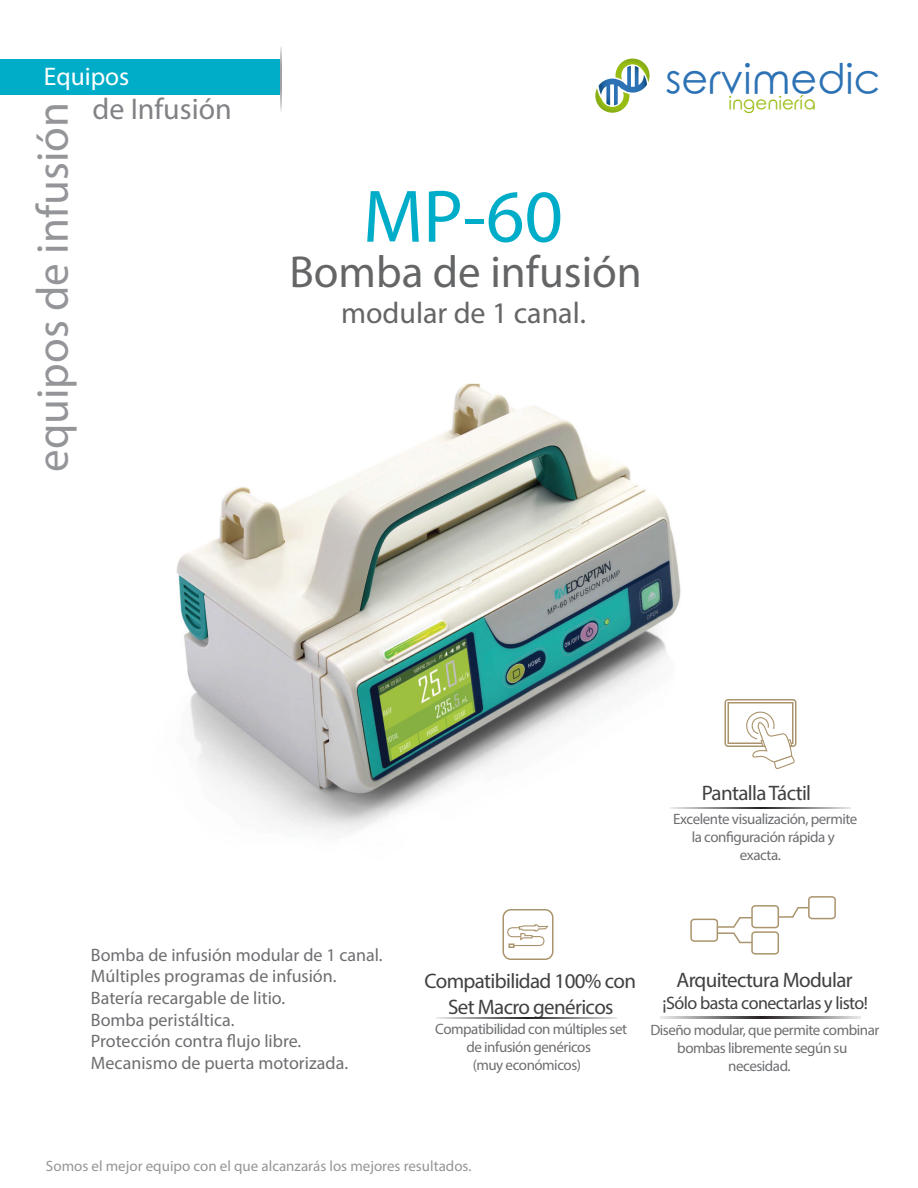
<style>
.page{position:relative;width:918px;height:1188px;background:#fff}
.page>*{position:absolute;margin:0;border:0;box-sizing:border-box;transform-origin:0 0}
.t1{font:300 75px "Myriad Pro";color:#00adc8}
.t2{font:300 45px "Myriad Pro";color:#939598}
.t3{font:300 45px "Myriad Pro";color:#646567}
.t4{font:40.95px "Rounded Elegance";color:#2c72b4}
.t5{font:300 30px "Myriad Pro";color:#646567}
.t6{font:300 30px "Myriad Pro";color:#808285}
.t7{font:300 25.5px "Myriad Pro";color:#fff}
.t8{font:300 21px/25.2px "Myriad Pro";letter-spacing:-.03em;color:#414042;text-align:center}
.t9{font:18.15px "Rounded Elegance";color:#97bd12}
.t10{font:300 18px/21.6px "Myriad Pro";color:#6d6e71}
.t11{font:300 18px "Myriad Pro";letter-spacing:-.03em;color:#414042}
.t12{font:300 15px/18px "Myriad Pro";letter-spacing:-.03em;color:#6d6e71;text-align:center}
.t13{font:300 15px "Myriad Pro";color:#939598}
</style>
<div class="page">
<img style="left:176px;top:383px;width:505px;height:450px">
<div style="left:0;top:59px;width:280px;height:36px;background:#00adc8"></div>
<svg style="left:280px;top:47px;width:1px;height:64px"></svg>
<div style="left:724px;top:699px;width:72px;height:48px;border:2px solid #aa946d;border-radius:3px"></div>
<div style="left:728px;top:702px;width:66px;height:42px;border:2px solid #aa946d"></div>
<svg style="left:746px;top:711px;width:49px;height:59px"></svg>
<svg style="left:670px;top:807px;width:181px;height:2px"></svg>
<div style="left:502px;top:909px;width:52px;height:51px;border:2px solid #aa946d;border-radius:8px"></div>
<svg style="left:507px;top:924px;width:42px;height:24px"></svg>
<svg style="left:436px;top:1017px;width:181px;height:2px"></svg>
<div style="left:690px;top:919px;width:28px;height:23px;border:2px solid #aa946d;border-radius:3px"></div>
<div style="left:751px;top:905px;width:28px;height:23px;border:2px solid #aa946d;border-radius:3px"></div>
<div style="left:751px;top:931px;width:28px;height:24px;border:2px solid #aa946d;border-radius:3px"></div>
<div style="left:808px;top:896px;width:28px;height:23px;border:2px solid #aa946d;border-radius:3px"></div>
<svg style="left:716px;top:916px;width:38px;height:28px"></svg>
<svg style="left:777px;top:906px;width:33px;height:12px"></svg>
<svg style="left:661px;top:1017px;width:199px;height:1px"></svg>
<svg style="left:595px;top:59px;width:55px;height:54px"></svg>
<h3 class="t7" style="left:44px;top:61px;width:87px">Equipos</h3>
<h2 class="t2" style="left:25px;top:472px;width:371px;rotate:-90deg">equipos de infusión</h2>
<h3 class="t6" style="left:92px;top:90px;width:141px">de Infusión</h3>
<h3 class="t4" style="left:665px;top:55px;width:217px">servimedic</h3>
<p class="t9" style="left:729px;top:92px;width:89px">ingeniería</p>
<h1 class="t1" style="left:363px;top:170px;width:202px">MP-60</h1>
<h2 class="t3" style="left:289px;top:244px;width:354px">Bomba de infusión</h2>
<h3 class="t5" style="left:341px;top:294px;width:247px">modular de 1 canal.</h3>
<h3 class="t8" style="left:702px;top:780px;width:111px">PantallaTáctil</h3>
<p class="t12" style="left:673px;top:810px;width:186px">Excelente visualización, permite</p>
<p class="t12" style="left:692px;top:828px;width:145px">la configuración rápida y</p>
<p class="t12" style="left:740px;top:846px;width:43px">exacta.</p>
<p class="t10" style="left:91px;top:944px;width:293px">Bomba de infusión modular de 1 canal.<br>Múltiples programas de infusión.<br>Batería recargable de litio.<br>Bomba peristáltica.<br>Protección contra flujo libre.<br>Mecanismo de puerta motorizada.</p>
<h3 class="t8" style="left:424px;top:968px;width:213px">Compatibilidad 100% con<br>Set Macro genéricos</h3>
<p class="t12" style="left:435px;top:1020px;width:193px">Compatibilidad con múltiples set de infusión genéricos<br>(muy económicos)</p>
<h3 class="t8" style="left:676px;top:967px;width:178px">Arquitectura Modular</h3>
<p class="t11" style="left:663px;top:992px;width:207px">¡Sólo basta conectarlas y listo!</p>
<p class="t12" style="left:650px;top:1020px;width:231px">Diseño modular, que permite combinar</p>
<p class="t12" style="left:677px;top:1038px;width:172px">bombas libremente según su</p>
<p class="t12" style="left:728px;top:1056px;width:64px">necesidad.</p>
<p class="t13" style="left:46px;top:1156px;width:427px">Somos el mejor equipo con el que alcanzarás los mejores resultados.</p>
</div>
